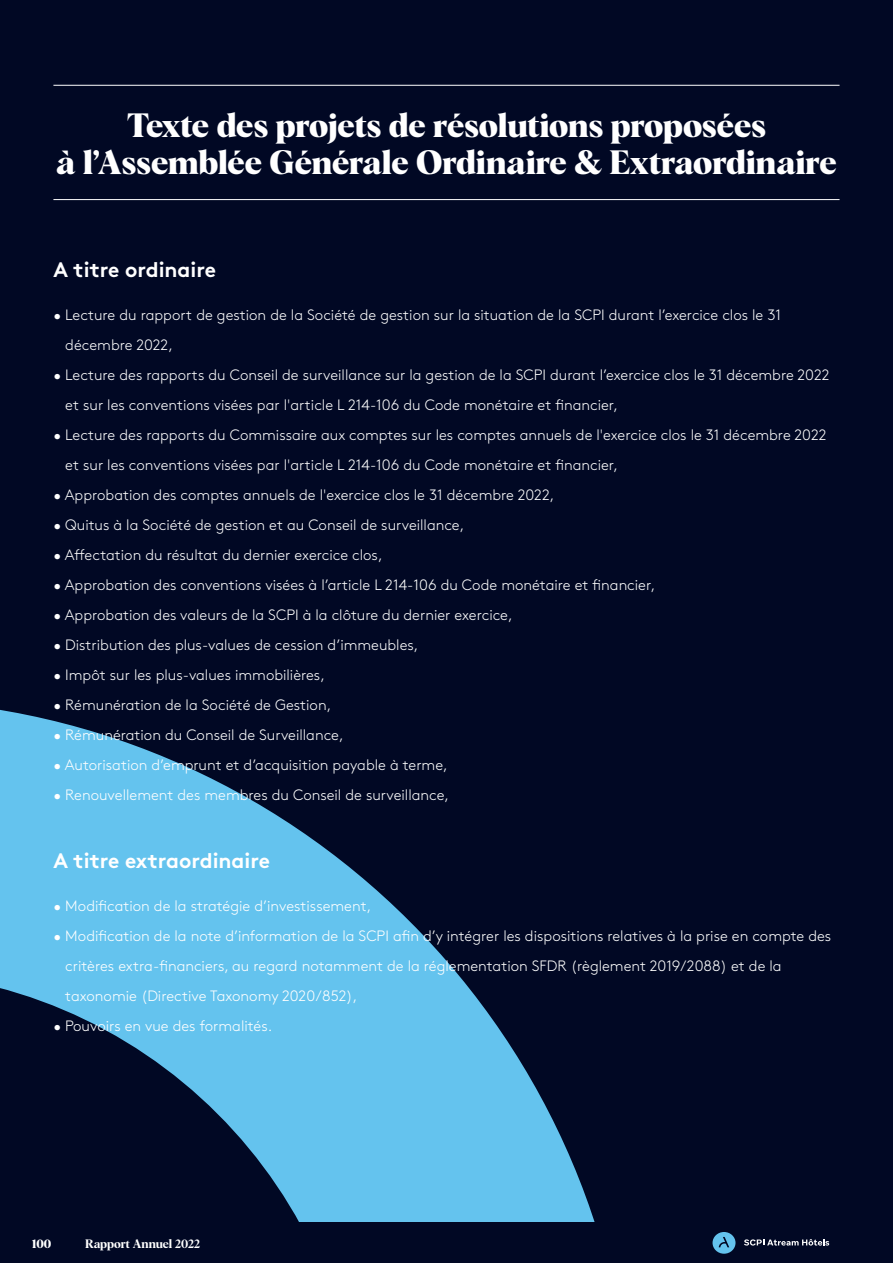
<style>
.page{position:relative;width:893px;height:1263px;background:#010824}
.page>*{position:absolute;margin:0;border:0;box-sizing:border-box;transform-origin:0 0}
.Titre_niveau_1__Noir{font:700 33px "Albra";letter-spacing:-.005em;color:#fff}
.Texte_courant_noir{font:700 21px "Brown";color:#fff}
.Texte_courant_noir-2{font:300 15px/30px "Brown";color:#fff}
.t1{font:12px "Albra Semi";letter-spacing:-.005em;color:#fff}
.t2{font:700 12px "Albra";color:#fff}
</style>
<div class="page">
<hr style="left:53px;top:85px;width:786px;height:1px;background:#fff">
<hr style="left:53px;top:199px;width:786px;height:1px;background:#fff">
<svg style="left:0;top:710px;width:595px;height:512px;fill:#64c3ee"></svg>
<svg style="left:744px;top:1239px;width:85px;height:6px"></svg>
<div style="left:712px;top:1232px;width:23px;height:22px;background:#64c3ee;border-radius:50%"></div>
<svg style="left:719px;top:1237px;width:10px;height:10px"></svg>
<p class="Titre_niveau_1__Noir" style="left:127px;top:101px;width:640px">Texte des projets de résolutions proposées</p>
<p class="Titre_niveau_1__Noir" style="left:56px;top:138px;width:782px">à l’Assemblée Générale Ordinaire &amp; Extraordinaire</p>
<p class="Texte_courant_noir" style="left:53px;top:252px;width:164px">A titre ordinaire</p>
<p class="Texte_courant_noir-2" style="left:65px;top:299px;width:717px;text-indent:-12px">• Lecture du rapport de gestion de la Société de gestion sur la situation de la SCPI durant l’exercice clos le 31 décembre 2022,</p>
<p class="Texte_courant_noir-2" style="left:65px;top:359px;width:766px;text-indent:-12px">• Lecture des rapports du Conseil de surveillance sur la gestion de la SCPI durant l’exercice clos le 31 décembre 2022 et sur les conventions visées par l'article L 214-106 du Code monétaire et financier,</p>
<p class="Texte_courant_noir-2" style="left:65px;top:419px;width:763px;text-indent:-12px">• Lecture des rapports du Commissaire aux comptes sur les comptes annuels de l'exercice clos le 31 décembre 2022 et sur les conventions visées par l'article L 214-106 du Code monétaire et financier,</p>
<p class="Texte_courant_noir-2" style="left:53px;top:479px;width:502px">• Approbation des comptes annuels de l'exercice clos le 31 décembre 2022,</p>
<p class="Texte_courant_noir-2" style="left:53px;top:509px;width:412px">• Quitus à la Société de gestion et au Conseil de surveillance,</p>
<p class="Texte_courant_noir-2" style="left:53px;top:539px;width:331px">• Affectation du résultat du dernier exercice clos,</p>
<p class="Texte_courant_noir-2" style="left:53px;top:569px;width:603px">• Approbation des conventions visées à l’article L 214-106 du Code monétaire et financier,</p>
<p class="Texte_courant_noir-2" style="left:53px;top:599px;width:461px">• Approbation des valeurs de la SCPI à la clôture du dernier exercice,</p>
<p class="Texte_courant_noir-2" style="left:53px;top:629px;width:366px">• Distribution des plus-values de cession d’immeubles,</p>
<p class="Texte_courant_noir-2" style="left:53px;top:659px;width:273px">• Impôt sur les plus-values immobilières,</p>
<p class="Texte_courant_noir-2" style="left:53px;top:689px;width:279px">• Rémunération de la Société de Gestion,</p>
<p class="Texte_courant_noir-2" style="left:53px;top:719px;width:292px">• Rémunération du Conseil de Surveillance,</p>
<p class="Texte_courant_noir-2" style="left:53px;top:749px;width:396px">• Autorisation d’emprunt et d’acquisition payable à terme,</p>
<p class="Texte_courant_noir-2" style="left:53px;top:779px;width:397px">• Renouvellement des membres du Conseil de surveillance,</p>
<p class="Texte_courant_noir" style="left:53px;top:844px;width:218px">A titre extraordinaire</p>
<p class="Texte_courant_noir-2" style="left:53px;top:890px;width:319px">• Modification de la stratégie d’investissement,</p>
<p class="Texte_courant_noir-2" style="left:65px;top:920px;width:767px;text-indent:-12px">• Modification de la note d’information de la SCPI afin d’y intégrer les dispositions relatives à la prise en compte des critères extra-financiers, au regard notamment de la réglementation SFDR (règlement 2019/2088) et de la taxonomie (Directive Taxonomy 2020/852),</p>
<p class="Texte_courant_noir-2" style="left:53px;top:1010px;width:220px">• Pouvoirs en vue des formalités.</p>
<p class="t2" style="left:32px;top:1234px;width:21px">100</p>
<p class="t1" style="left:85px;top:1234px;width:117px">Rapport Annuel 2022</p>
</div>
